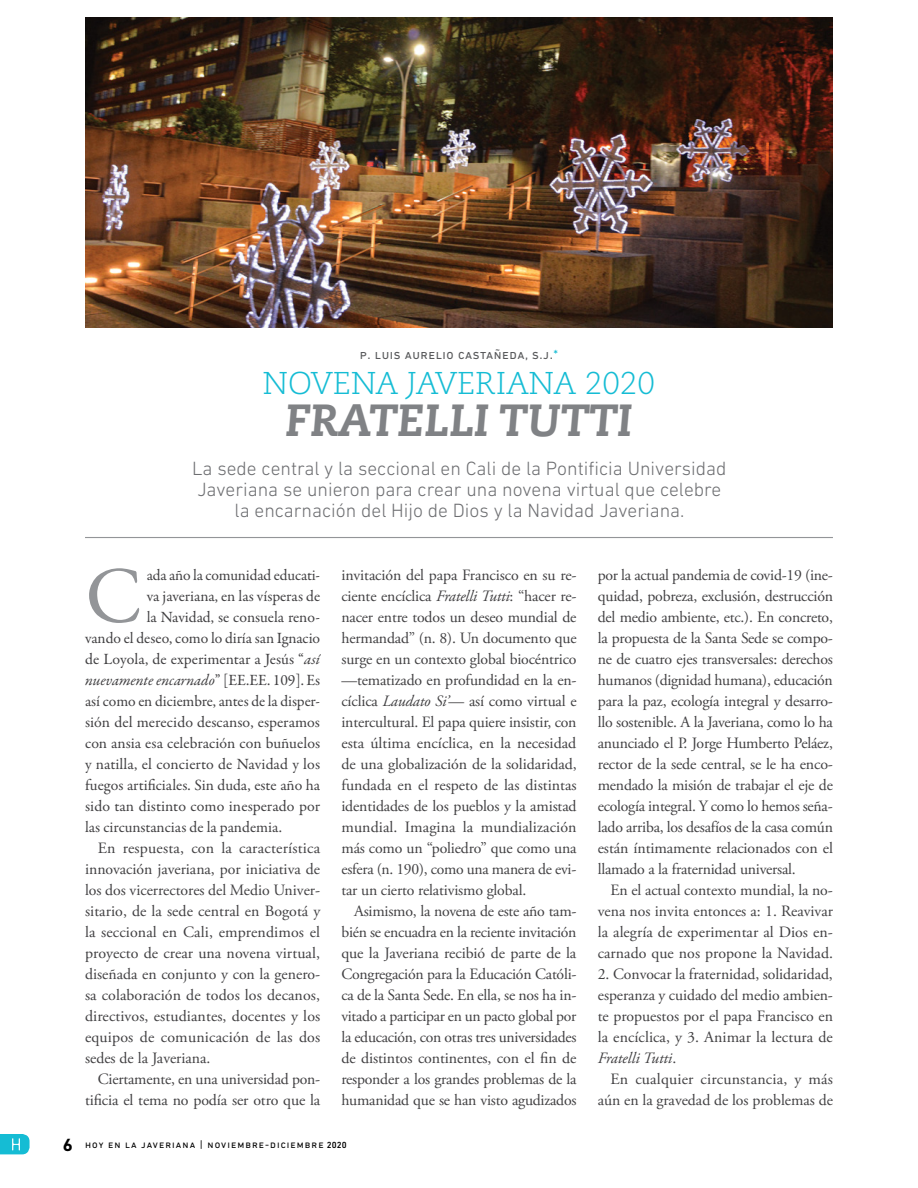
<style>
.page{position:relative;width:918px;height:1188px;background:#fff}
.page>*{position:absolute;margin:0;border:0;box-sizing:border-box;transform-origin:0 0}
.t1{font:80.55px "Garamond Premr Pro";color:#939598}
.t2{font:italic 800 45px "Caecilia LT Std";color:#808285}
.t3{font:300 31.5px "Caecilia LT Std";color:#15bcd4}
.t4{font:300 19.5px/21px "DIN Next LT Pro";color:#6d6e71;text-align:center}
.t5{font:15.75px/21px "Adobe Garamond Pro";letter-spacing:-.005em;color:#414042;text-align:justify}
.t6{font:15.75px "Garamond Premr Pro";color:#414042}
.t7{font:italic 15.75px "Garamond Premr Pro";letter-spacing:-.005em;color:#414042}
.t8{font:13.5px "DIN Next LT Pro";letter-spacing:.04em;color:#58595b}
.t9{font:10.5px "DIN Next LT Pro";letter-spacing:.1em;color:#000}
.s1{color:#15bcd4}
.s2{font-style:italic}
.s3{font-style:normal}
.s4{font-weight:700;font-size:18px}
.s5{font-weight:500;font-size:9px}
</style>
<div class="page">
<svg style="left:0;top:1134px;width:30px;height:20px"></svg>
<hr style="left:85px;top:537px;width:748px;height:1px;background:#939598">
<img style="left:85px;top:17px;width:748px;height:311px">
<p class="t8" style="left:360px;top:346px;width:200px">p. luis aurelio castañeda, s.j.<span class="s1">*</span></p>
<h3 class="t3" style="left:263px;top:365px;width:394px">NOVENA JAVERIANA 2020</h3>
<h2 class="t2" style="left:285px;top:393px;width:349px">FRATELLI TUTTI</h2>
<p class="t4" style="left:192px;top:457px;width:536px">La sede central y la seccional en Cali de la Pontificia Universidad<br>Javeriana se unieron para crear una novena virtual que celebre la encarnación del Hijo de Dios y la Navidad Javeriana.</p>
<h1 class="t1" style="left:85px;top:548px;width:59px">C</h1>
<p class="t6" style="left:147px;top:565px;width:175px">ada año la comunidad educati-</p>
<p class="t6" style="left:147px;top:586px;width:175px">va javeriana, en las vísperas de</p>
<p class="t6" style="left:147px;top:607px;width:175px">la Navidad, se consuela reno-</p>
<p class="t6" style="left:85px;top:628px;width:237px">vando el deseo, como lo diría san Ignacio</p>
<p class="t6" style="left:85px;top:649px;width:237px">de Loyola, de experimentar a Jesús “<span class="s2">así</span></p>
<p class="t7" style="left:85px;top:670px;width:237px">nuevamente encarnado<span class="s3">” [EE.EE. 109]. Es</span></p>
<p class="t6" style="left:85px;top:691px;width:237px">así como en diciembre, antes de la disper-</p>
<p class="t6" style="left:85px;top:712px;width:237px">sión del merecido descanso, esperamos</p>
<p class="t6" style="left:85px;top:733px;width:237px">con ansia esa celebración con buñuelos</p>
<p class="t6" style="left:85px;top:754px;width:237px">y natilla, el concierto de Navidad y los</p>
<p class="t6" style="left:85px;top:775px;width:237px">fuegos artificiales. Sin duda, este año ha</p>
<p class="t6" style="left:85px;top:796px;width:237px">sido tan distinto como inesperado por</p>
<p class="t6" style="left:85px;top:817px;width:198px">las circunstancias de la pandemia.</p>
<p class="t5" style="left:85px;top:838px;width:237px;text-indent:13px">En respuesta, con la característica innovación javeriana, por iniciativa de los dos vicerrectores del Medio Univer&shy;sitario, de la sede central en Bogotá y la seccional en Cali, emprendimos el proyecto de crear una novena virtual, diseñada en conjunto y con la genero&shy;sa colaboración de todos los decanos, directivos, estudiantes, docentes y los equipos de comunicación de las dos sedes de la Javeriana.</p>
<p class="t5" style="left:85px;top:1069px;width:237px;text-align:right">Ciertamente, en una universidad pon&shy;tificia el tema no podía ser otro que la</p>
<p class="t5" style="left:341px;top:565px;width:237px">invitación del papa Francisco en su re&shy;ciente encíclica <span class="s2">Fratelli Tutti</span>: “hacer re&shy;nacer entre todos un deseo mundial de hermandad” (n. 8). Un documento que surge en un contexto global biocéntrico —tematizado en profundidad en la en&shy;cíclica <span class="s2">Laudato Si’</span>— así como virtual e intercultural. El papa quiere insistir, con esta última encíclica, en la necesidad de una globalización de la solidaridad, fundada en el respeto de las distintas identidades de los pueblos y la amistad mundial. Imagina la mundialización más como un “poliedro” que como una esfera (n. 190), como una manera de evi&shy;tar un cierto relativismo global.</p>
<p class="t5" style="left:341px;top:901px;width:237px;text-indent:13px">Asimismo, la novena de este año tam&shy;bién se encuadra en la reciente invitación que la Javeriana recibió de parte de la Congregación para la Educación Católi&shy;ca de la Santa Sede. En ella, se nos ha in&shy;vitado a participar en un pacto global por la educación, con otras tres universidades de distintos continentes, con el fin de responder a los grandes problemas de la humanidad que se han visto agudizados</p>
<p class="t9" style="left:63px;top:1139px;width:285px"><span class="s4">6</span> hoy en la javeriana | noviembre-diciembre <span class="s5">2020</span></p>
<p class="t5" style="left:598px;top:565px;width:237px">por la actual pandemia de covid-19 (ine&shy;quidad, pobreza, exclusión, destrucción del medio ambiente, etc.). En concreto, la propuesta de la Santa Sede se compo&shy;ne de cuatro ejes transversales: derechos humanos (dignidad humana), educación para la paz, ecología integral y desarro&shy;llo sostenible. A la Javeriana, como lo ha anunciado el P. Jorge Humberto Peláez, rector de la sede central, se le ha enco&shy;mendado la misión de trabajar el eje de ecología integral. Y como lo hemos seña&shy;lado arriba, los desafíos de la casa común están íntimamente relacionados con el llamado a la fraternidad universal.</p>
<p class="t5" style="left:598px;top:880px;width:237px;text-indent:13px">En el actual contexto mundial, la no&shy;vena nos invita entonces a: 1. Reavivar la alegría de experimentar al Dios en&shy;carnado que nos propone la Navidad.</p>
<p class="t5" style="left:598px;top:964px;width:237px">2. Convocar la fraternidad, solidaridad, esperanza y cuidado del medio ambien&shy;te propuestos por el papa Francisco en la encíclica, y 3. Animar la lectura de <span class="s2">Fratelli Tutti</span>.</p>
<p class="t5" style="left:598px;top:1069px;width:237px;text-align:right">En cualquier circunstancia, y más aún en la gravedad de los problemas de</p>
</div>
